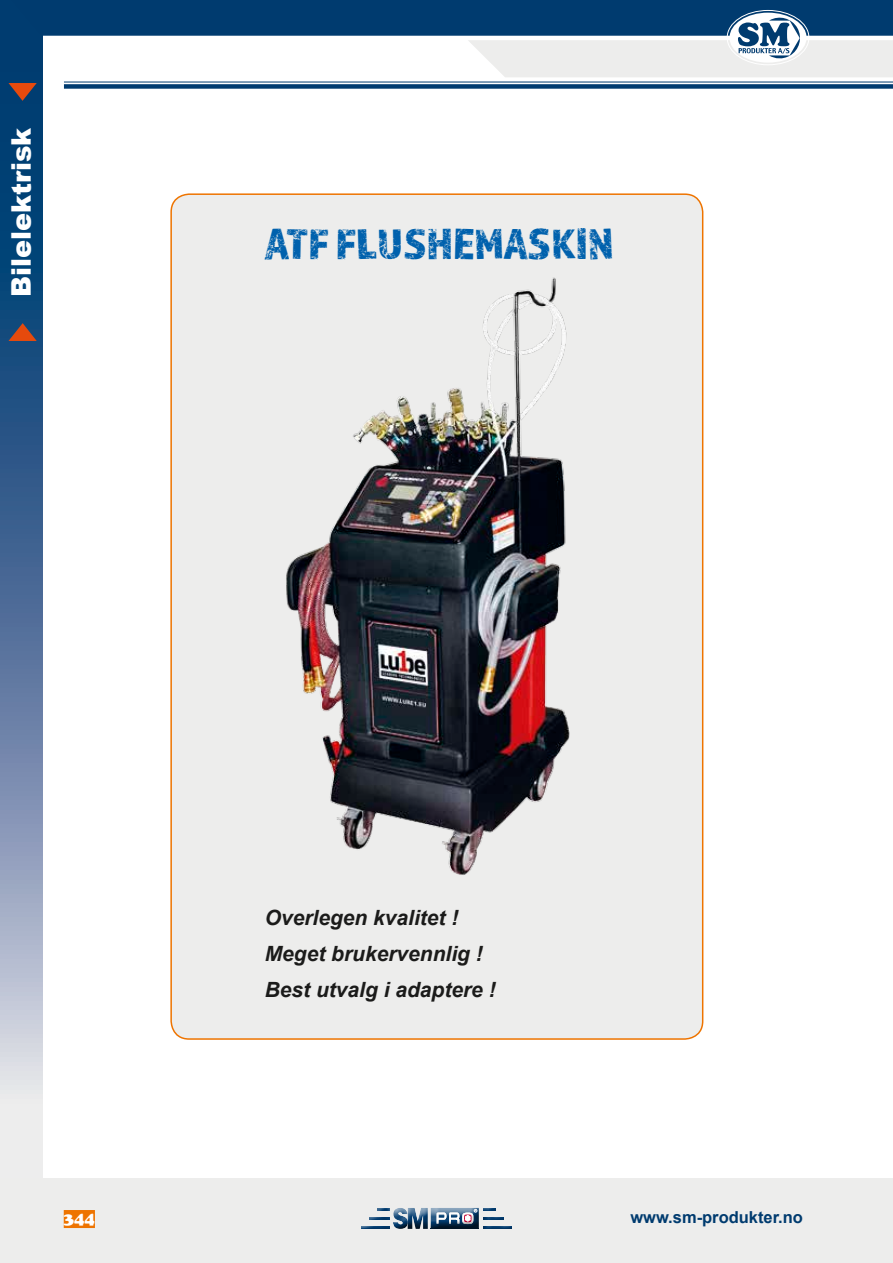
<style>
.page{position:relative;width:893px;height:1263px;background:#fff}
.page>*{position:absolute;margin:0;border:0;box-sizing:border-box;transform-origin:0 0}
.t1{font:45px "Almaq Rough";color:#0061ad}
.t2{font:900 27px "Arial";color:#fff}
.t3{font:italic 700 21px/36px "Arial";color:#1b1b1a}
.t4{font:700 16.5px "Arial";color:#003b6f}
.t5{font:16.5px "Cooper Black Std";color:#fff}
</style>
<div class="page">
<div style="left:0;top:1178px;width:893px;height:85px;background:#ededec"></div>
<svg style="left:0;top:0;width:42px;height:1178px;background:#6180a4"></svg>
<svg style="left:9px;top:83px;width:28px;height:18px"></svg>
<svg style="left:9px;top:323px;width:28px;height:18px"></svg>
<div style="left:171px;top:194px;width:532px;height:845px;background:#ededec;border-radius:18px"></div>
<img style="left:286px;top:277px;width:284px;height:598px">
<div style="left:360px;top:1206px;width:153px;height:24px;background:#1b1b1a;opacity:.75"></div>
<div style="left:64px;top:84px;width:829px;height:5px;background:#003b6f"></div>
<hr style="left:64px;top:82px;width:829px;height:1px;background:#003b6f">
<svg style="left:1px;top:0;width:892px;height:77px"></svg>
<div style="left:64px;top:1210px;width:31px;height:18px;background:#ee7400"></div>
<p class="t2" style="left:2px;top:297px;width:171px;rotate:-90deg">Bilelektrisk</p>
<h1 class="t1" style="left:265px;top:216px;width:350px">ATF FLUSHEMASKIN</h1>
<p class="t5" style="left:64px;top:1208px;width:33px">344</p>
<p class="t3" style="left:265px;top:900px;width:233px">Overlegen kvalitet !<br>Meget brukervennlig !<br>Best utvalg i adaptere !</p>
<p class="t4" style="left:630px;top:1205px;width:174px">www.sm-produkter.no</p>
</div>
